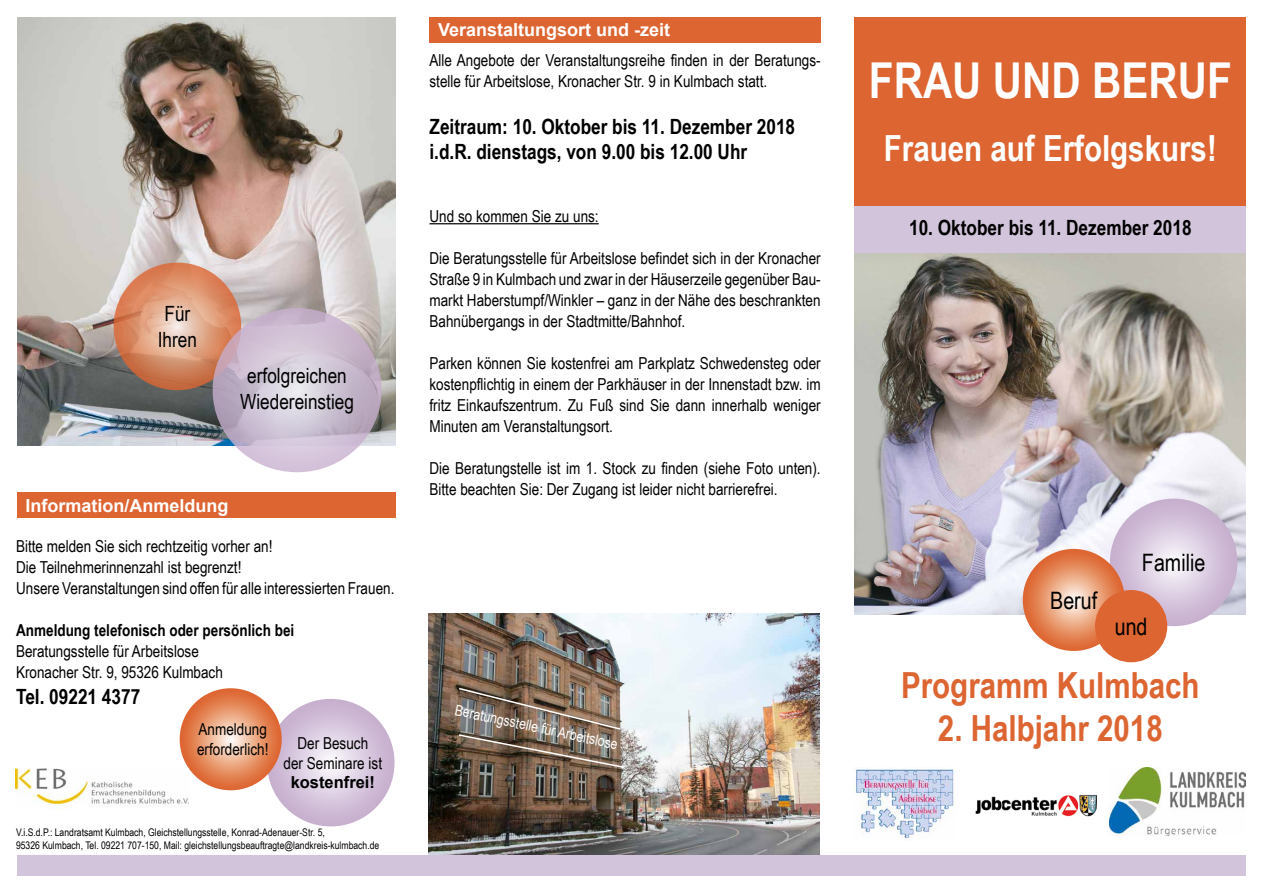
<style>
.page{position:relative;width:1263px;height:893px;background:#fff}
.page>*{position:absolute;margin:0;border:0;box-sizing:border-box;transform-origin:0 0}
.t1{font:700 49.5px "Arial Narrow";color:#fff}
.t2{font:700 36px "Arial Narrow";color:#dd6532}
.t3{font:700 36px "Arial Narrow";color:#fff}
.t4{font:24px "Arial Narrow";color:#000}
.t5{font:700 21px/25.5px "Arial Narrow";color:#000}
.t6{font:21px/25.2px "Arial Narrow";color:#000;text-align:center}
.t7{font:700 18px "Arial";color:#fff}
.t8{font:16.5px/21px "Arial Narrow";color:#000}
.t9{font:700 16.5px "Arial Narrow";color:#000}
.t10{font:700 16.5px "Arial";color:#000}
.t11{font:15px "Arial Narrow";color:#fff}
.t12{font:10.5px/13.5px "Arial Narrow";color:#000}
</style>
<div class="page">
<img style="left:855px;top:253px;width:391px;height:361px">
<div style="left:429px;top:17px;width:392px;height:26px;background:#dd6532"></div>
<svg style="left:1110px;top:499px;width:127px;height:127px;background:#d6c5dc"></svg>
<div style="left:17px;top:855px;width:1229px;height:21px;background:#d2c4db"></div>
<div style="left:855px;top:17px;width:391px;height:189px;background:#dd6532"></div>
<div style="left:855px;top:206px;width:391px;height:47px;background:#d2c4db"></div>
<img style="left:854px;top:768px;width:100px;height:71px">
<svg style="left:267px;top:699px;width:127px;height:127px;background:#d6c5dc"></svg>
<svg style="left:180px;top:688px;width:102px;height:102px;background:#e69065"></svg>
<img style="left:1110px;top:768px;width:136px;height:68px">
<svg style="left:1023px;top:549px;width:102px;height:102px;background:#e79369"></svg>
<div style="left:1095px;top:590px;width:72px;height:72px;background:#dd6532;border-radius:50%"></div>
<img style="left:975px;top:794px;width:121px;height:23px">
<div style="left:17px;top:492px;width:378px;height:26px;background:#dd6532"></div>
<img style="left:15px;top:768px;width:173px;height:41px">
<img style="left:17px;top:17px;width:378px;height:428px">
<hr style="left:429px;top:223px;width:170px;height:1px;background:#000">
<img style="left:428px;top:614px;width:392px;height:241px">
<img style="left:457px;top:687px;width:168px;height:82px">
<svg style="left:114px;top:263px;width:127px;height:127px;background:#db9471"></svg>
<svg style="left:213px;top:308px;width:169px;height:164px;background:#ccbed1"></svg>
<p class="t6" style="left:158px;top:301px;width:41px">Für<br>Ihren</p>
<p class="t6" style="left:240px;top:363px;width:115px">erfolgreichen<br>Wiedereinstieg</p>
<p class="t7" style="left:26px;top:492px;width:205px">Information/Anmeldung</p>
<p class="t8" style="left:16px;top:535px;width:380px">Bitte melden Sie sich rechtzeitig vorher an!<br>Die Teilnehmerinnenzahl ist begrenzt!<br>Unsere Veranstaltungen sind offen für alle interessierten Frauen.</p>
<p class="t9" style="left:16px;top:618px;width:280px">Anmeldung telefonisch oder persönlich bei</p>
<p class="t8" style="left:16px;top:640px;width:208px">Beratungsstelle für Arbeitslose<br>Kronacher Str. 9, 95326 Kulmbach</p>
<p class="t5" style="left:16px;top:682px;width:126px">Tel. 09221 4377</p>
<p class="t8" style="left:197px;top:719px;width:73px;line-height:19.8px">Anmeldung erforderlich!</p>
<p class="t8" style="left:284px;top:732px;width:100px;line-height:19.8px;text-align:center">Der Besuch<br>der Seminare ist</p>
<p class="t10" style="left:291px;top:771px;width:86px">kostenfrei!</p>
<p class="t12" style="left:16px;top:825px;width:365px">V.i.S.d.P.: Landratsamt Kulmbach, Gleichstellungsstelle, Konrad-Adenauer-Str. 5,<br>95326 Kulmbach, Tel. 09221 707-150, Mail: gleichstellungsbeauftragte@landkreis-kulmbach.de</p>
<p class="t7" style="left:438px;top:17px;width:234px">Veranstaltungsort und -zeit</p>
<p class="t8" style="left:429px;top:49px;width:393px">Alle Angebote der Veranstaltungsreihe finden in der Beratungs&shy;stelle für Arbeitslose, Kronacher Str. 9 in Kulmbach statt.</p>
<p class="t5" style="left:429px;top:112px;width:367px">Zeitraum: 10. Oktober bis 11. Dezember 2018 i.d.R. dienstags, von 9.00 bis 12.00 Uhr</p>
<p class="t8" style="left:429px;top:205px;width:171px">Und so kommen Sie zu uns:</p>
<p class="t8" style="left:429px;top:247px;width:393px;text-align:justify">Die Beratungsstelle für Arbeitslose befindet sich in der Kronacher Straße 9 in Kulmbach und zwar in der Häuserzeile gegenüber Bau&shy;markt Haberstumpf/Winkler – ganz in der Nähe des beschrankten Bahnübergangs in der Stadtmitte/Bahnhof.</p>
<p class="t8" style="left:429px;top:352px;width:393px;text-align:justify">Parken können Sie kostenfrei am Parkplatz Schwedensteg oder kostenpflichtig in einem der Parkhäuser in der Innenstadt bzw. im fritz Einkaufszentrum. Zu Fuß sind Sie dann innerhalb weniger Minuten am Veranstaltungsort.</p>
<p class="t8" style="left:429px;top:457px;width:393px">Die Beratungstelle ist im 1. Stock zu finden (siehe Foto unten).<br>Bitte beachten Sie: Der Zugang ist leider nicht barrierefrei.</p>
<p class="t11" style="left:457px;top:699px;width:168px;rotate:12deg">Beratungsstelle für Arbeitslose</p>
<h1 class="t1" style="left:869px;top:43px;width:364px">FRAU UND BERUF</h1>
<h2 class="t3" style="left:884px;top:121px;width:334px">Frauen auf Erfolgskurs!</h2>
<p class="t5" style="left:909px;top:214px;width:284px">10. Oktober bis 11. Dezember 2018</p>
<h3 class="t4" style="left:1050px;top:583px;width:49px">Beruf</h3>
<h3 class="t4" style="left:1142px;top:545px;width:65px">Familie</h3>
<h3 class="t4" style="left:1115px;top:609px;width:34px">und</h3>
<h2 class="t2" style="left:901px;top:658px;width:300px">Programm Kulmbach</h2>
<h2 class="t2" style="left:938px;top:701px;width:226px">2. Halbjahr 2018</h2>
</div>
